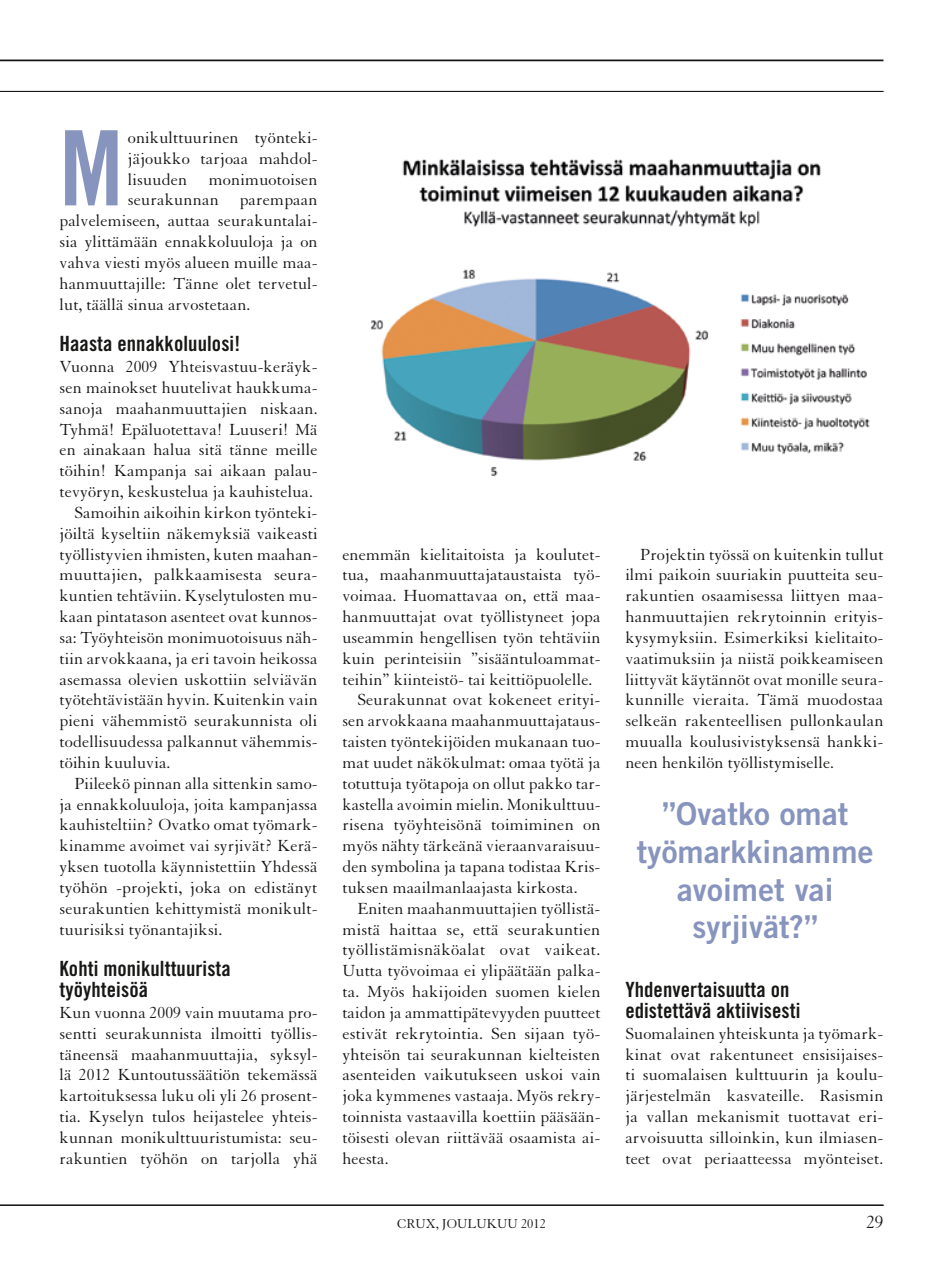
<style>
.page{position:relative;width:943px;height:1265px;background:#fff}
.page>*{position:absolute;margin:0;border:0;box-sizing:border-box;transform-origin:0 0}
.t1{font:104.12px "Trade Gothic LT Std Bd Cn 20";color:#8794be}
.t2{font:31.5px/37.8px "Trade Gothic LT Std Bd 2";letter-spacing:.005em;color:#8794be;text-align:center}
.t3{font:21px/20.8px "Trade Gothic LT Std Bd Cn 20";letter-spacing:.005em;color:#171716}
.t4{font:19.25px "Granjon LT Std";color:#171716}
.t5{font:17.5px/20.8px "Granjon LT Std";letter-spacing:.005em;color:#171716;text-align:justify}
.t6{font:14px "Granjon LT Std";color:#171716}
</style>
<div class="page">
<img style="left:370px;top:159px;width:500px;height:317px">
<hr style="left:0;top:91px;width:883px;height:1px;background:#171716">
<hr style="left:0;top:60px;width:883px;height:1px;background:#171716">
<hr style="left:0;top:1205px;width:883px;height:1px;background:#171716">
<h1 class="t1" style="left:60px;top:105px;width:65px">M</h1>
<p class="t5" style="left:128px;top:127px;width:191px">onikulttuurinen työnteki-</p>
<p class="t5" style="left:128px;top:148px;width:191px">jäjoukko tarjoaa mahdol-</p>
<p class="t5" style="left:128px;top:169px;width:191px">lisuuden monimuotoisen</p>
<p class="t5" style="left:128px;top:190px;width:191px">seurakunnan parempaan</p>
<p class="t5" style="left:60px;top:211px;width:259px">palvelemiseen, auttaa seurakuntalai-</p>
<p class="t5" style="left:60px;top:232px;width:259px">sia ylittämään ennakkoluuloja ja on</p>
<p class="t5" style="left:60px;top:253px;width:259px">vahva viesti myös alueen muille maa-</p>
<p class="t5" style="left:60px;top:273px;width:259px">hanmuuttajille: Tänne olet tervetul-</p>
<p class="t5" style="left:60px;top:294px;width:192px">lut, täällä sinua arvostetaan.</p>
<p class="t3" style="left:60px;top:333px;width:182px">Haasta ennakkoluulosi!</p>
<p class="t5" style="left:60px;top:357px;width:259px">Vuonna 2009 Yhteisvastuu-keräyk-</p>
<p class="t5" style="left:60px;top:377px;width:259px">sen mainokset huutelivat haukkuma-</p>
<p class="t5" style="left:60px;top:398px;width:259px">sanoja maahanmuuttajien niskaan.</p>
<p class="t5" style="left:60px;top:419px;width:259px">Tyhmä! Epäluotettava! Luuseri! Mä</p>
<p class="t5" style="left:60px;top:440px;width:259px">en ainakaan halua sitä tänne meille</p>
<p class="t5" style="left:60px;top:461px;width:259px">töihin! Kampanja sai aikaan palau-</p>
<p class="t5" style="left:60px;top:482px;width:255px">tevyöryn, keskustelua ja kauhistelua.</p>
<p class="t5" style="left:74px;top:502px;width:244px">Samoihin aikoihin kirkon työnteki-</p>
<p class="t5" style="left:60px;top:523px;width:260px">jöiltä kyseltiin näkemyksiä vaikeasti</p>
<p class="t5" style="left:60px;top:544px;width:260px">työllistyvien ihmisten, kuten maahan-</p>
<p class="t5" style="left:60px;top:565px;width:259px">muuttajien, palkkaamisesta seura-</p>
<p class="t5" style="left:60px;top:586px;width:259px">kuntien tehtäviin. Kyselytulosten mu-</p>
<p class="t5" style="left:60px;top:607px;width:259px">kaan pintatason asenteet ovat kunnos-</p>
<p class="t5" style="left:60px;top:627px;width:259px">sa: Työyhteisön monimuotoisuus näh-</p>
<p class="t5" style="left:60px;top:648px;width:259px">tiin arvokkaana, ja eri tavoin heikossa</p>
<p class="t5" style="left:60px;top:669px;width:259px">asemassa olevien uskottiin selviävän</p>
<p class="t5" style="left:60px;top:690px;width:260px">työtehtävistään hyvin. Kuitenkin vain</p>
<p class="t5" style="left:60px;top:711px;width:259px">pieni vähemmistö seurakunnista oli</p>
<p class="t5" style="left:60px;top:732px;width:259px">todellisuudessa palkannut vähemmis-</p>
<p class="t5" style="left:60px;top:752px;width:112px">töihin kuuluvia.</p>
<p class="t5" style="left:74px;top:773px;width:245px">Piileekö pinnan alla sittenkin samo-</p>
<p class="t5" style="left:60px;top:794px;width:259px">ja ennakkoluuloja, joita kampanjassa</p>
<p class="t5" style="left:60px;top:815px;width:259px">kauhisteltiin? Ovatko omat työmark-</p>
<p class="t5" style="left:60px;top:836px;width:259px">kinamme avoimet vai syrjivät? Kerä-</p>
<p class="t5" style="left:60px;top:857px;width:259px">yksen tuotolla käynnistettiin Yhdessä</p>
<p class="t5" style="left:60px;top:877px;width:259px">työhön -projekti, joka on edistänyt</p>
<p class="t5" style="left:60px;top:898px;width:259px">seurakuntien kehittymistä monikult-</p>
<p class="t5" style="left:60px;top:919px;width:164px">tuurisiksi työnantajiksi.</p>
<p class="t3" style="left:60px;top:958px;width:173px">Kohti monikulttuurista työyhteisöä</p>
<p class="t5" style="left:60px;top:1003px;width:259px">Kun vuonna 2009 vain muutama pro&shy;sentti seurakunnista ilmoitti työllis&shy;täneensä maahanmuuttajia, syksyl&shy;lä 2012 Kuntoutussäätiön tekemässä kartoituksessa luku oli yli 26 prosent&shy;tia. Kyselyn tulos heijastelee yhteis&shy;kunnan monikulttuuristumista: seu&shy;rakuntien työhön on tarjolla yhä</p>
<p class="t5" style="left:342px;top:544px;width:259px">enemmän kielitaitoista ja koulutet-</p>
<p class="t5" style="left:342px;top:565px;width:259px">tua, maahanmuuttajataustaista työ-</p>
<p class="t5" style="left:342px;top:586px;width:259px">voimaa. Huomattavaa on, että maa-</p>
<p class="t5" style="left:342px;top:607px;width:259px">hanmuuttajat ovat työllistyneet jopa</p>
<p class="t5" style="left:342px;top:628px;width:259px">useammin hengellisen työn tehtäviin</p>
<p class="t5" style="left:342px;top:648px;width:259px">kuin perinteisiin ”sisääntuloammat-</p>
<p class="t5" style="left:342px;top:669px;width:251px">teihin” kiinteistö- tai keittiöpuolelle.</p>
<p class="t5" style="left:357px;top:690px;width:244px">Seurakunnat ovat kokeneet erityi-</p>
<p class="t5" style="left:342px;top:711px;width:260px">sen arvokkaana maahanmuuttajataus-</p>
<p class="t5" style="left:342px;top:732px;width:259px">taisten työntekijöiden mukanaan tuo-</p>
<p class="t5" style="left:342px;top:752px;width:259px">mat uudet näkökulmat: omaa työtä ja</p>
<p class="t5" style="left:342px;top:773px;width:259px">totuttuja työtapoja on ollut pakko tar-</p>
<p class="t5" style="left:342px;top:794px;width:260px">kastella avoimin mielin. Monikulttuu-</p>
<p class="t5" style="left:342px;top:815px;width:260px">risena työyhteisönä toimiminen on</p>
<p class="t5" style="left:342px;top:836px;width:259px">myös nähty tärkeänä vieraanvaraisuu-</p>
<p class="t5" style="left:342px;top:857px;width:259px">den symbolina ja tapana todistaa Kris-</p>
<p class="t5" style="left:342px;top:877px;width:237px">tuksen maailmanlaajasta kirkosta.</p>
<p class="t5" style="left:357px;top:898px;width:244px">Eniten maahanmuuttajien työllistä-</p>
<p class="t5" style="left:342px;top:919px;width:259px">mistä haittaa se, että seurakuntien</p>
<p class="t5" style="left:342px;top:940px;width:259px">työllistämisnäköalat ovat vaikeat.</p>
<p class="t5" style="left:342px;top:961px;width:259px">Uutta työvoimaa ei ylipäätään palka-</p>
<p class="t5" style="left:342px;top:982px;width:260px">ta. Myös hakijoiden suomen kielen</p>
<p class="t5" style="left:342px;top:1003px;width:259px">taidon ja ammattipätevyyden puutteet</p>
<p class="t5" style="left:342px;top:1023px;width:258px">estivät rekrytointia. Sen sijaan työ-</p>
<p class="t5" style="left:342px;top:1044px;width:259px">yhteisön tai seurakunnan kielteisten</p>
<p class="t5" style="left:342px;top:1065px;width:260px">asenteiden vaikutukseen uskoi vain</p>
<p class="t5" style="left:342px;top:1086px;width:259px">joka kymmenes vastaaja. Myös rekry-</p>
<p class="t5" style="left:342px;top:1107px;width:259px">toinnista vastaavilla koettiin pääsään-</p>
<p class="t5" style="left:342px;top:1128px;width:259px">töisesti olevan riittävää osaamista ai-</p>
<p class="t5" style="left:342px;top:1148px;width:48px">heesta.</p>
<p class="t5" style="left:625px;top:544px;width:260px;text-indent:15px">Projektin työssä on kuitenkin tullut ilmi paikoin suuriakin puutteita seu&shy;rakuntien osaamisessa liittyen maa&shy;hanmuuttajien rekrytoinnin erityis&shy;kysymyksiin. Esimerkiksi kielitaito&shy;vaatimuksiin ja niistä poikkeamiseen liittyvät käytännöt ovat monille seura&shy;kunnille vieraita. Tämä muodostaa selkeän rakenteellisen pullonkaulan muualla koulusivistyksensä hankki&shy;neen henkilön työllistymiselle.</p>
<h2 class="t2" style="left:637px;top:794px;width:238px">”Ovatko omat työmarkkinamme avoimet vai syrjivät?”</h2>
<p class="t3" style="left:625px;top:979px;width:177px">Yhdenvertaisuutta on edistettävä aktiivisesti</p>
<p class="t5" style="left:625px;top:1023px;width:259px">Suomalainen yhteiskunta ja työmark&shy;kinat ovat rakentuneet ensisijaises&shy;ti suomalaisen kulttuurin ja koulu&shy;järjestelmän kasvateille. Rasismin ja vallan mekanismit tuottavat eri&shy;arvoisuutta silloinkin, kun ilmiasen&shy;teet ovat periaatteessa myönteiset.</p>
<p class="t6" style="left:397px;top:1216px;width:150px">CRUX, joulukuu 2012</p>
<p class="t4" style="left:866px;top:1211px;width:19px">29</p>
</div>
